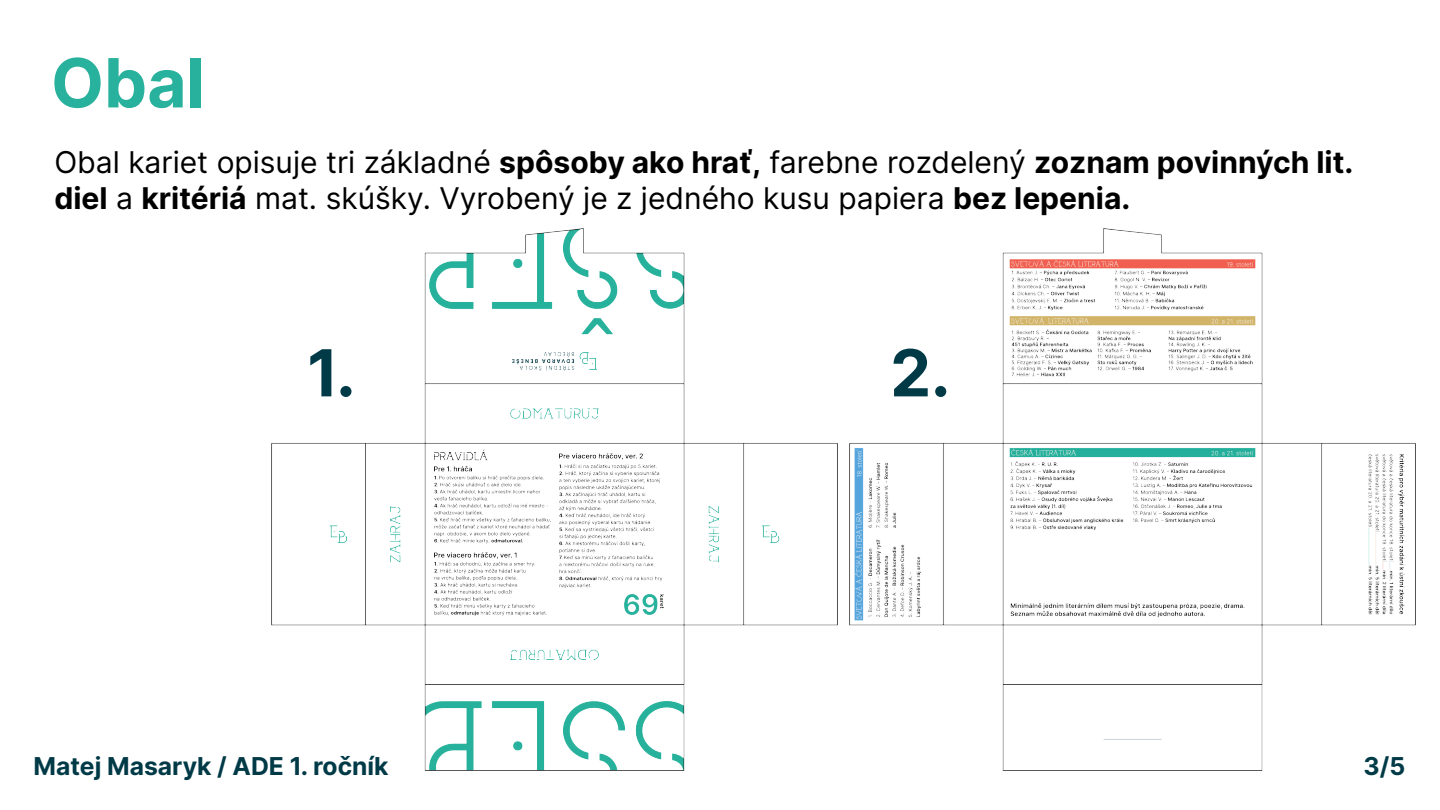
<style>
.page{position:relative;width:1440px;height:810px;background:#fff}
.page>*{position:absolute;margin:0;border:0;box-sizing:border-box;transform-origin:0 0}
.t1{font:700 67.9px "Inter";color:#28b19c}
.t2{font:700 64.9px "Inter";color:#003a47}
.t3{font:30px/36px "Inter";color:#000}
.t4{font:700 24.7px "Inter";color:#003a47}
.s1{font-weight:700}
</style>
<div class="page">
<img style="left:850px;top:228px;width:566px;height:543px">
<img style="left:271px;top:228px;width:566px;height:543px">
<h1 class="t1" style="left:51px;top:42px;width:156px">Obal</h1>
<p class="t3" style="left:54px;top:144px;width:1300px">Obal kariet opisuje tri základné <span class="s1">spôsoby ako hrať,</span> farebne rozdelený <span class="s1">zoznam povinných lit. diel</span> a <span class="s1">kritériá</span> mat. skúšky. Vyrobený je z jedného kusu papiera <span class="s1">bez lepenia.</span></p>
<h2 class="t2" style="left:307px;top:333px;width:50px">1.</h2>
<h2 class="t2" style="left:890px;top:333px;width:62px">2.</h2>
<p class="t4" style="left:34px;top:751px;width:357px">Matej Masaryk / ADE 1. ročník</p>
<p class="t4" style="left:1363px;top:751px;width:43px">3/5</p>
</div>
